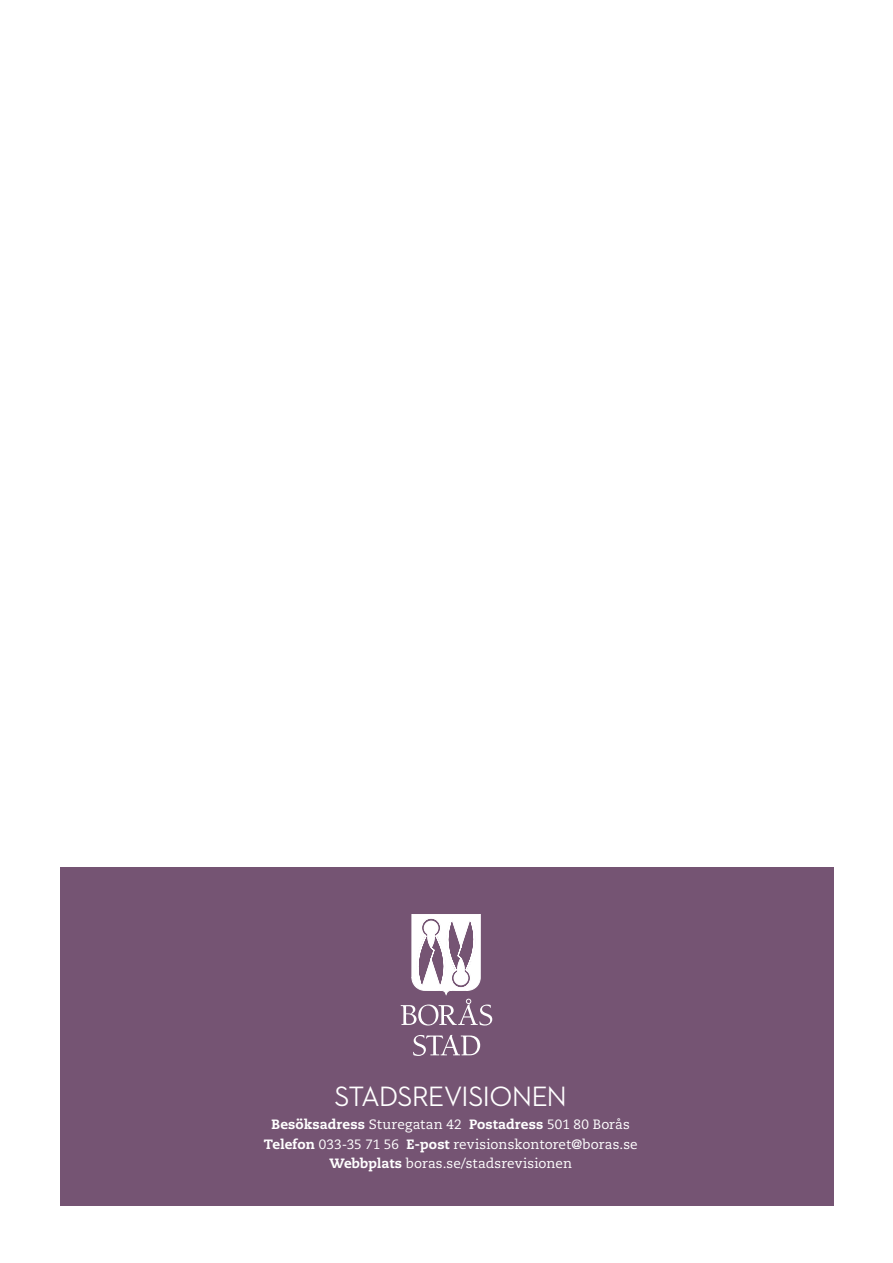
<style>
.page{position:relative;width:893px;height:1263px;background:#fff}
.page>*{position:absolute;margin:0;border:0;box-sizing:border-box;transform-origin:0 0}
.t1{font:500 28.5px "Neutraface 2 Display";letter-spacing:-.01em;color:#fff}
.t2{font:13.5px "Caecilia LT Std";letter-spacing:.005em;color:#fff}
.t3{font:800 13.5px "Caecilia LT Std";letter-spacing:.01em;color:#fff}
.s1{font-weight:400}
.s2{font-weight:800}
</style>
<div class="page">
<div style="left:60px;top:867px;width:773px;height:338px;background:#755473"></div>
<svg style="left:413px;top:1035px;width:67px;height:21px"></svg>
<svg style="left:401px;top:914px;width:91px;height:111px"></svg>
<p class="t1" style="left:335px;top:1080px;width:234px">STADSREVISIONEN</p>
<p class="t3" style="left:271px;top:1116px;width:360px">Besöksadress <span class="s1">Sturegatan 42</span> Postadress <span class="s1">501 80 Borås</span></p>
<p class="t2" style="left:264px;top:1136px;width:375px"><span class="s2">Telefon</span> 033-35 71 56 <span class="s2">E-post</span> revisionskontoret@boras.se</p>
<p class="t2" style="left:329px;top:1156px;width:244px"><span class="s2">Webbplats</span> boras.se/stadsrevisionen</p>
</div>
